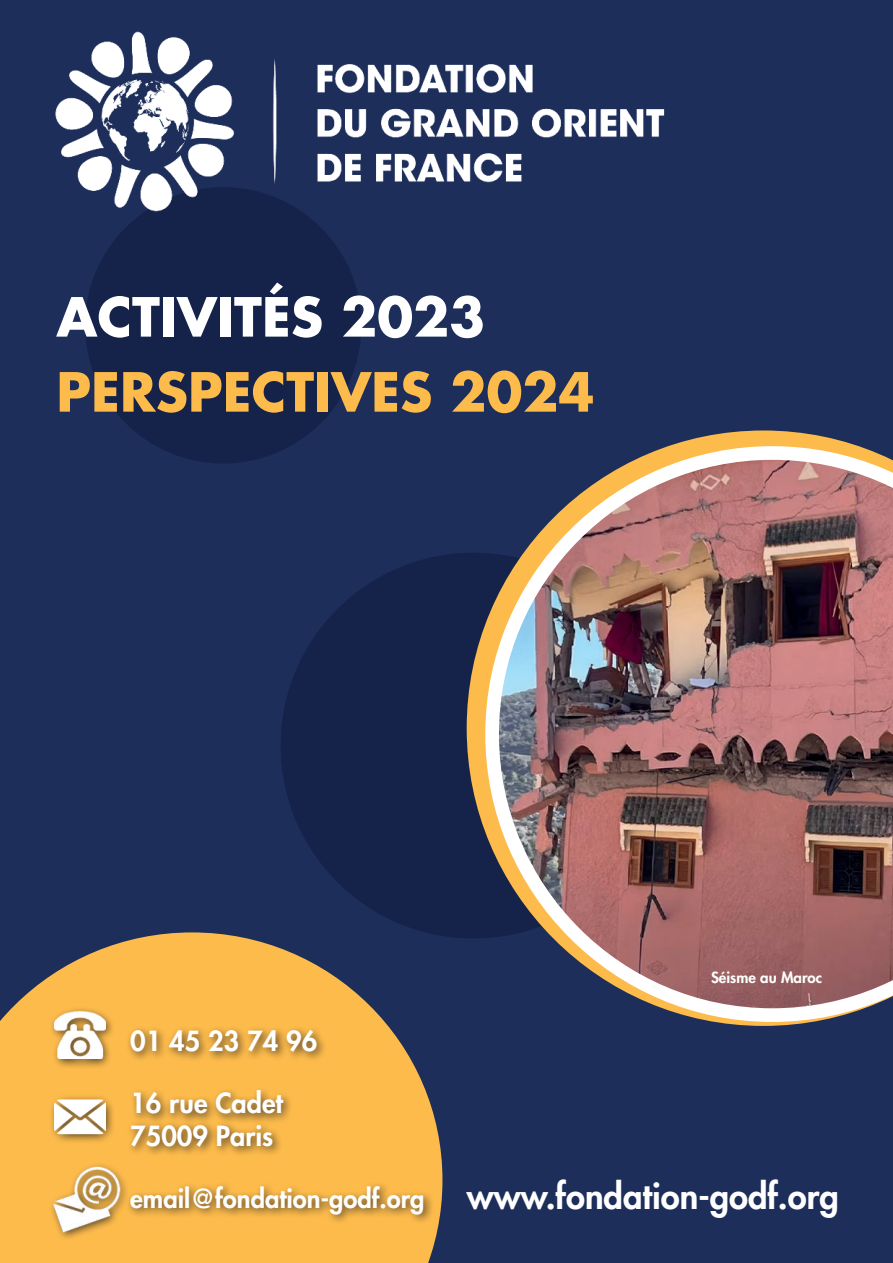
<style>
.page{position:relative;width:893px;height:1263px;background:#1d2e5a}
.page>*{position:absolute;margin:0;border:0;box-sizing:border-box;transform-origin:0 0}
.t1{font:700 52.5px "Futura Std";color:#fdbb4b}
.t2{font:700 52.5px "Futura Std";color:#fff}
.t3{font:800 34.5px "Futura Std";color:#fff}
.t4{font:800 27px/32.4px "Futura Std";color:#fff}
.t5{font:800 25.5px "Futura Std";color:#fff}
.t6{font:800 15px "Futura Std";color:#fff}
</style>
<div class="page">
<svg style="left:0;top:932px;width:442px;height:331px;fill:#fdbb4b"></svg>
<div style="left:85px;top:187px;width:276px;height:276px;background:#15234b;border-radius:50%"></div>
<div style="left:281px;top:553px;width:385px;height:385px;background:#15234b;border-radius:50%"></div>
<img style="left:55px;top:31px;width:610px;height:202px">
<svg style="left:467px;top:430px;width:391px;height:596px"></svg>
<img style="left:485px;top:446px;width:408px;height:576px">
<div style="left:49px;top:1006px;width:385px;height:236px;background:#231f20;opacity:.75"></div>
<img style="left:55px;top:1091px;width:50px;height:51px">
<img style="left:53px;top:1164px;width:68px;height:68px">
<img style="left:55px;top:1008px;width:50px;height:51px">
<h1 class="t2" style="left:56px;top:288px;width:430px">ACTIVITÉS 2023</h1>
<h1 class="t1" style="left:56px;top:363px;width:540px">PERSPECTIVES 2024</h1>
<p class="t4" style="left:130px;top:1027px;width:189px">01 45 23 74 96</p>
<p class="t6" style="left:711px;top:970px;width:113px">Séisme au Maroc</p>
<p class="t4" style="left:130px;top:1089px;width:154px">16 rue Cadet<br>75009 Paris</p>
<p class="t5" style="left:130px;top:1186px;width:296px">email@fondation-godf.org</p>
<p class="t3" style="left:467px;top:1179px;width:374px">www.fondation-godf.org</p>
</div>
